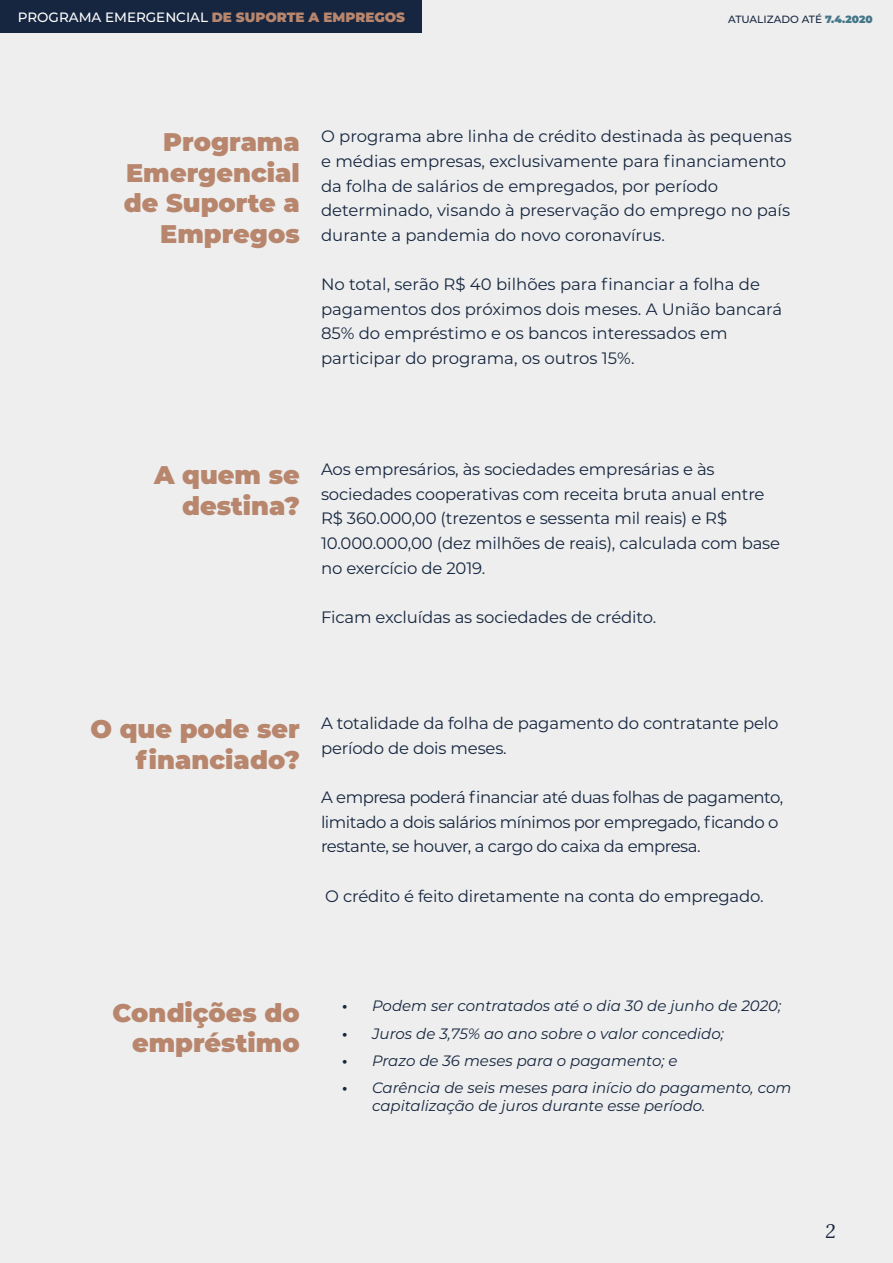
<style>
.page{position:relative;width:893px;height:1263px;background:#edeeed}
.page>*{position:absolute;margin:0;border:0;box-sizing:border-box;transform-origin:0 0}
.t1{font:900 25.5px/30.6px "Montserrat";color:#b8856d;text-align:right}
.t2{font:italic 19.5px "Lora";color:#162640}
.t3{font:16.5px/24.6px "Montserrat";letter-spacing:-.01em;color:#162640}
.t4{font:16.5px/24.6px "Montserrat";letter-spacing:-.03em;color:#162640}
.t5{font:italic 15px/18.6px "Montserrat";color:#162640}
.t6{font:500 13.5px "Montserrat";color:#fff}
.t7{font:500 10.5px "Montserrat";color:#162640}
.s1{font-weight:900;color:#b8856d}
.s2{font-weight:900;color:#447789}
.s3{font-weight:700;font-style:normal}
</style>
<div class="page">
<div style="left:0;top:0;width:422px;height:33px;background:#162640"></div>
<p class="t6" style="left:18px;top:8px;width:389px">PROGRAMA EMERGENCIAL <span class="s1">DE SUPORTE A EMPREGOS</span></p>
<p class="t7" style="left:728px;top:12px;width:146px">ATUALIZADO ATÉ <span class="s2">7.4.2020</span></p>
<h1 class="t1" style="left:124px;top:125px;width:177px">Programa<br>Emergencial de Suporte a<br>Empregos</h1>
<p class="t3" style="left:321px;top:124px;width:472px">O programa abre linha de crédito destinada às pequenas e médias empresas, exclusivamente para financiamento da folha de salários de empregados, por período determinado, visando à preservação do emprego no país durante a pandemia do novo coronavírus.</p>
<p class="t3" style="left:321px;top:271px;width:463px">No total, serão R$ 40 bilhões para financiar a folha de pagamentos dos próximos dois meses. A União bancará 85% do empréstimo e os bancos interessados em participar do programa, os outros 15%.</p>
<h1 class="t1" style="left:154px;top:458px;width:147px">A quem se destina?</h1>
<p class="t3" style="left:321px;top:456px;width:461px">Aos empresários, às sociedades empresárias e às sociedades cooperativas com receita bruta anual entre R$ 360.000,00 (trezentos e sessenta mil reais) e R$ 10.000.000,00 (dez milhões de reais), calculada com base no exercício de 2019.</p>
<p class="t3" style="left:321px;top:604px;width:337px">Ficam excluídas as sociedades de crédito.</p>
<h1 class="t1" style="left:90px;top:712px;width:211px">O que pode ser financiado?</h1>
<p class="t3" style="left:321px;top:711px;width:459px">A totalidade da folha de pagamento do contratante pelo período de dois meses.</p>
<p class="t4" style="left:321px;top:784px;width:464px">A empresa poderá financiar até duas folhas de pagamento, limitado a dois salários mínimos por empregado, ficando o restante, se houver, a cargo do caixa da empresa.</p>
<p class="t3" style="left:325px;top:883px;width:440px">O crédito é feito diretamente na conta do empregado.</p>
<h1 class="t1" style="left:113px;top:996px;width:189px">Condições do empréstimo</h1>
<p class="t5" style="left:342px;top:996px;width:440px"><span class="s3">•</span> Podem ser contratados até o dia 30 de junho de 2020;</p>
<p class="t5" style="left:342px;top:1023px;width:383px"><span class="s3">•</span> Juros de 3,75% ao ano sobre o valor concedido;</p>
<p class="t5" style="left:342px;top:1050px;width:337px"><span class="s3">•</span> Prazo de 36 meses para o pagamento; e</p>
<p class="t5" style="left:372px;top:1077px;width:421px;text-indent:-30px"><span class="s3">•</span> Carência de seis meses para início do pagamento, com capitalização de juros durante esse período.</p>
<p class="t2" style="left:825px;top:1218px;width:12px">2</p>
</div>
